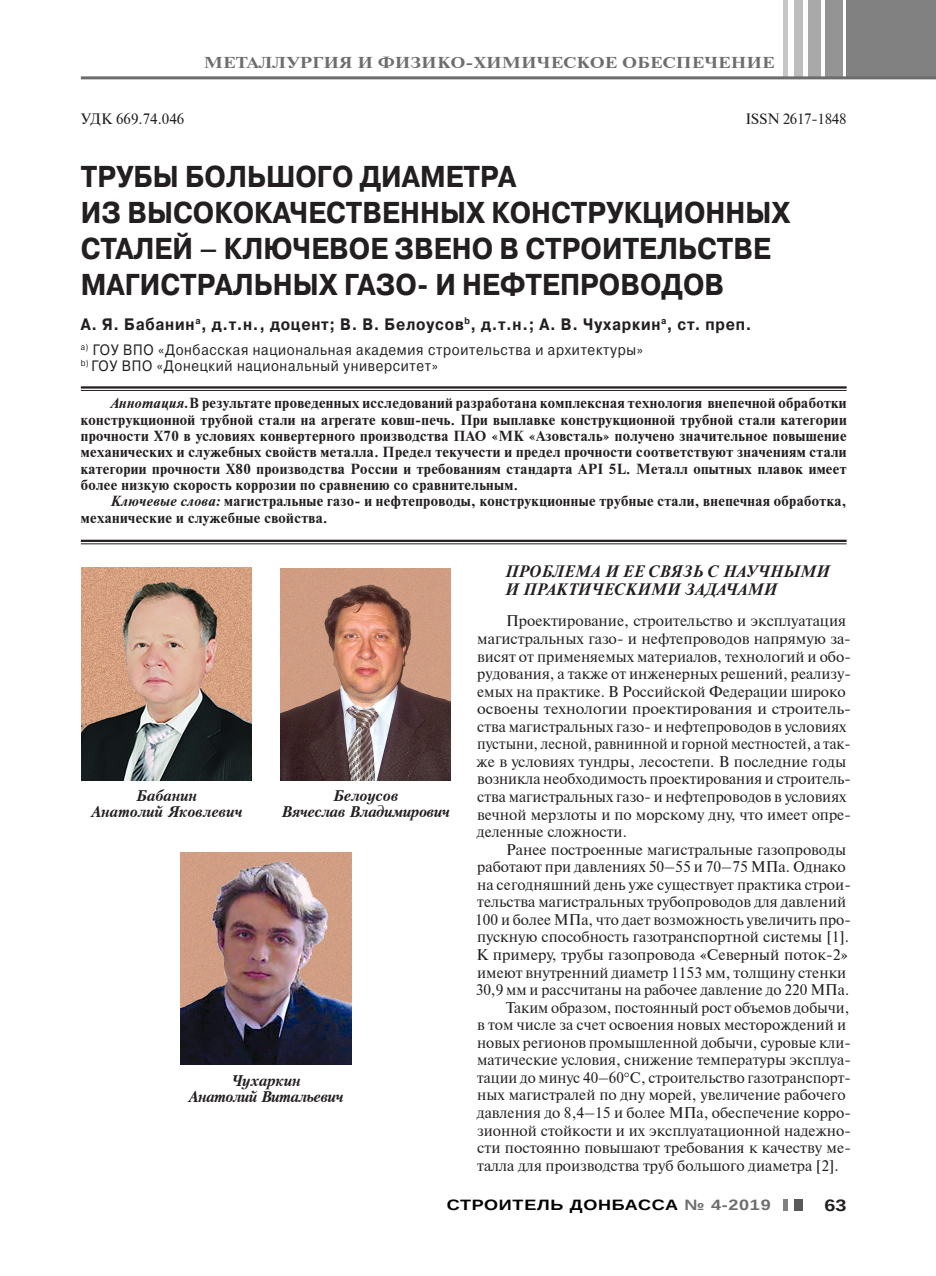
<style>
.page{position:relative;width:936px;height:1276px;background:#fff}
.page>*{position:absolute;margin:0;border:0;box-sizing:border-box;transform-origin:0 0}
.t1{font:700 30px/36px "Pragmatica C";color:#231f20;scale:.9 1}
.t2{font:700 16.5px "Pragmatica C";letter-spacing:.05em;color:#231f20;scale:.9 1}
.t3{font:italic 700 16.5px/18.5px "Newton C";letter-spacing:.03em;color:#231f20}
.t4{font:700 16.5px "Arimo";color:#231f20;scale:1.2 1}
.t5{font:700 15.75px "Newton C";letter-spacing:.01em;color:#6d6d6d;scale:1.2 1}
.t6{font:15.45px/17.5px "Newton C";color:#231f20}
.t7{font:italic 700 15.3px/16.5px "Petersburg";letter-spacing:-.025em;color:#231f20;text-align:center}
.t8{font:italic 700 15.3px/16.5px "Petersburg";letter-spacing:-.035em;color:#231f20;text-align:center}
.t9{font:italic 700 15.3px/16.5px "Petersburg";letter-spacing:-.005em;color:#231f20;text-align:center}
.t10{font:15px/16.6px "Pragmatica C";letter-spacing:.05em;color:#231f20;scale:.9 1}
.t11{font:700 15px "Arimo";letter-spacing:.04em;color:#000;scale:1.2 1}
.t12{font:15px "Newton C";color:#231f20}
.t13{font:15px "Newton C";letter-spacing:-.02em;color:#231f20}
.t14{font:700 14.55px/16.4px "Newton C";letter-spacing:.025em;color:#231f20;text-align:justify}
.s1{font-style:italic}
.s2{font-family:"Times New Roman"}
.s3{color:#6d6d6d}
</style>
<div class="page">
<div style="left:846px;top:0;width:89px;height:78px;background:#818181"></div>
<div style="left:825px;top:0;width:17px;height:78px;background:#949494"></div>
<div style="left:807px;top:0;width:13px;height:78px;background:#a9a9a9"></div>
<div style="left:794px;top:0;width:8px;height:78px;background:#bdbdbd"></div>
<hr style="left:783px;top:0;width:4px;height:78px;background:#c7c7c7">
<hr style="left:81px;top:76px;width:854px;height:3px;background:#6d6d6d">
<div style="left:794px;top:1199px;width:8px;height:11px;background:#595959"></div>
<hr style="left:783px;top:1199px;width:4px;height:11px;background:#818181">
<hr style="left:81px;top:386px;width:765px;height:2px;background:#231f20">
<hr style="left:81px;top:390px;width:765px;height:1px;background:#231f20">
<hr style="left:81px;top:540px;width:765px;height:2px;background:#231f20">
<hr style="left:81px;top:543px;width:765px;height:1px;background:#231f20">
<img style="left:82px;top:567px;width:170px;height:213px">
<img style="left:281px;top:568px;width:170px;height:212px">
<img style="left:181px;top:852px;width:170px;height:212px">
<p class="t5" style="left:204px;top:54px;width:477px">МЕТАЛЛУРГИЯ И ФИЗИКО-ХИМИЧЕСКОЕ ОБЕСПЕЧЕНИЕ</p>
<p class="t12" style="left:81px;top:111px;width:105px">УДК 669.74.046</p>
<p class="t13" style="left:745px;top:111px;width:103px">ISSN 2617-1848</p>
<h1 class="t1" style="left:81px;top:159px;width:789px">ТРУБЫ БОЛЬШОГО ДИАМЕТРА<br>ИЗ ВЫСОКОКАЧЕСТВЕННЫХ КОНСТРУКЦИОННЫХ СТАЛЕЙ – КЛЮЧЕВОЕ ЗВЕНО В СТРОИТЕЛЬСТВЕ МАГИСТРАЛЬНЫХ ГАЗО- И НЕФТЕПРОВОДОВ</h1>
<p class="t2" style="left:81px;top:315px;width:746px">А. Я. Бабанин<sup>a</sup>, д.т.н., доцент; В. В. Белоусов<sup>b</sup>, д.т.н.; А. В. Чухаркин<sup>a</sup>, ст. преп.</p>
<p class="t10" style="left:81px;top:341px;width:626px"><sup>a)</sup> ГОУ ВПО «Донбасская национальная академия строительства и архитектуры» <sup>b)</sup> ГОУ ВПО «Донецкий национальный университет»</p>
<p class="t14" style="left:81px;top:395px;width:767px;text-indent:30px"><span class="s1">Аннотация.</span>В результате проведенных исследований разработана комплексная технология внепечной обработки конструкционной трубной стали на агрегате ковш-печь. При выплавке конструкционной трубной стали категории прочности Х70 в условиях конвертерного производства ПАО «МК «Азовсталь» получено значительное повышение механических и служебных свойств металла. Предел текучести и предел прочности соответствуют значениям стали категории прочности Х80 производства России и требованиям стандарта API 5L. Металл опытных плавок имеет более низкую скорость коррозии по сравнению со сравнительным.</p>
<p class="t14" style="left:81px;top:493px;width:767px;text-indent:30px"><span class="s1">Ключевые слова:</span> магистральные газо- и нефтепроводы, конструкционные трубные стали, внепечная обработка, механические и служебные свойства.</p>
<p class="t9" style="left:91px;top:787px;width:153px">Бабанин<br>Анатолий Яковлевич</p>
<p class="t7" style="left:282px;top:787px;width:169px">Белоусов<br>Вячеслав Владимирович</p>
<p class="t8" style="left:188px;top:1072px;width:156px">Чухаркин<br>Анатолий Витальевич</p>
<p class="t3" style="left:505px;top:562px;width:325px">ПРОБЛЕМА И ЕЕ СВЯЗЬ С НАУЧНЫМИ<br>И ПРАКТИЧЕСКИМИ ЗАДАЧАМИ</p>
<p class="t6" style="left:476px;top:612px;width:376px;text-indent:30px">Проектирование, строительство и эксплуатация магистральных газо- и нефтепроводов напрямую за&shy;висят от применяемых материалов, технологий и обо&shy;рудования, а также от инженерных решений, реализу&shy;емых на практике. В Российской Федерации широко освоены технологии проектирования и строитель&shy;ства магистральных газо- и нефтепроводов в условиях пустыни, лесной, равнинной и горной местностей, а так&shy;же в условиях тундры, лесостепи. В последние годы возникла необходимость проектирования и строитель&shy;ства магистральных газо- и нефтепроводов в условиях вечной мерзлоты и по морскому дну, что имеет опре&shy;деленные сложности.</p>
<p class="t6" style="left:506px;top:840px;width:341px">Ранее построенные магистральные газопроводы</p>
<p class="t6" style="left:477px;top:858px;width:370px">работают при давлениях 50–55 и 70–75 МПа. Однако</p>
<p class="t6" style="left:477px;top:876px;width:375px">на сегодняшний день уже существует практика строи-</p>
<p class="t6" style="left:477px;top:893px;width:370px">тельства магистральных трубопроводов для давлений</p>
<p class="t6" style="left:475px;top:911px;width:377px">100 и более МПа, что дает возможность увеличить про-</p>
<p class="t6" style="left:477px;top:928px;width:373px">пускную способность газотранспортной системы [1].</p>
<p class="t6" style="left:476px;top:946px;width:373px">К примеру, трубы газопровода «Северный поток-2»</p>
<p class="t6" style="left:477px;top:963px;width:370px">имеют внутренний диаметр 1153 мм, толщину стенки</p>
<p class="t6" style="left:475px;top:981px;width:375px">30,9 мм и рассчитаны на рабочее давление до 220 МПа.</p>
<p class="t6" style="left:506px;top:998px;width:345px">Таким образом, постоянный рост объемов добычи,</p>
<p class="t6" style="left:477px;top:1016px;width:370px">в том числе за счет освоения новых месторождений и</p>
<p class="t6" style="left:477px;top:1033px;width:375px">новых регионов промышленной добычи, суровые кли-</p>
<p class="t6" style="left:477px;top:1051px;width:375px">матические условия, снижение температуры эксплуа-</p>
<p class="t6" style="left:477px;top:1069px;width:375px">тации до минус 40–60<span class="s2">°</span>С, строительство газотранспорт-</p>
<p class="t6" style="left:477px;top:1086px;width:370px">ных магистралей по дну морей, увеличение рабочего</p>
<p class="t6" style="left:477px;top:1104px;width:375px">давления до 8,4–15 и более МПа, обеспечение корро-</p>
<p class="t6" style="left:477px;top:1121px;width:375px">зионной стойкости и их эксплуатационной надежно-</p>
<p class="t6" style="left:477px;top:1139px;width:375px">сти постоянно повышают требования к качеству ме-</p>
<p class="t6" style="left:477px;top:1157px;width:363px">талла для производства труб большого диаметра [2].</p>
<p class="t11" style="left:446px;top:1195px;width:271px">СТРОИТЕЛЬ ДОНБАССА <span class="s3">№ 4-2019</span></p>
<p class="t4" style="left:824px;top:1193px;width:20px">63</p>
</div>
